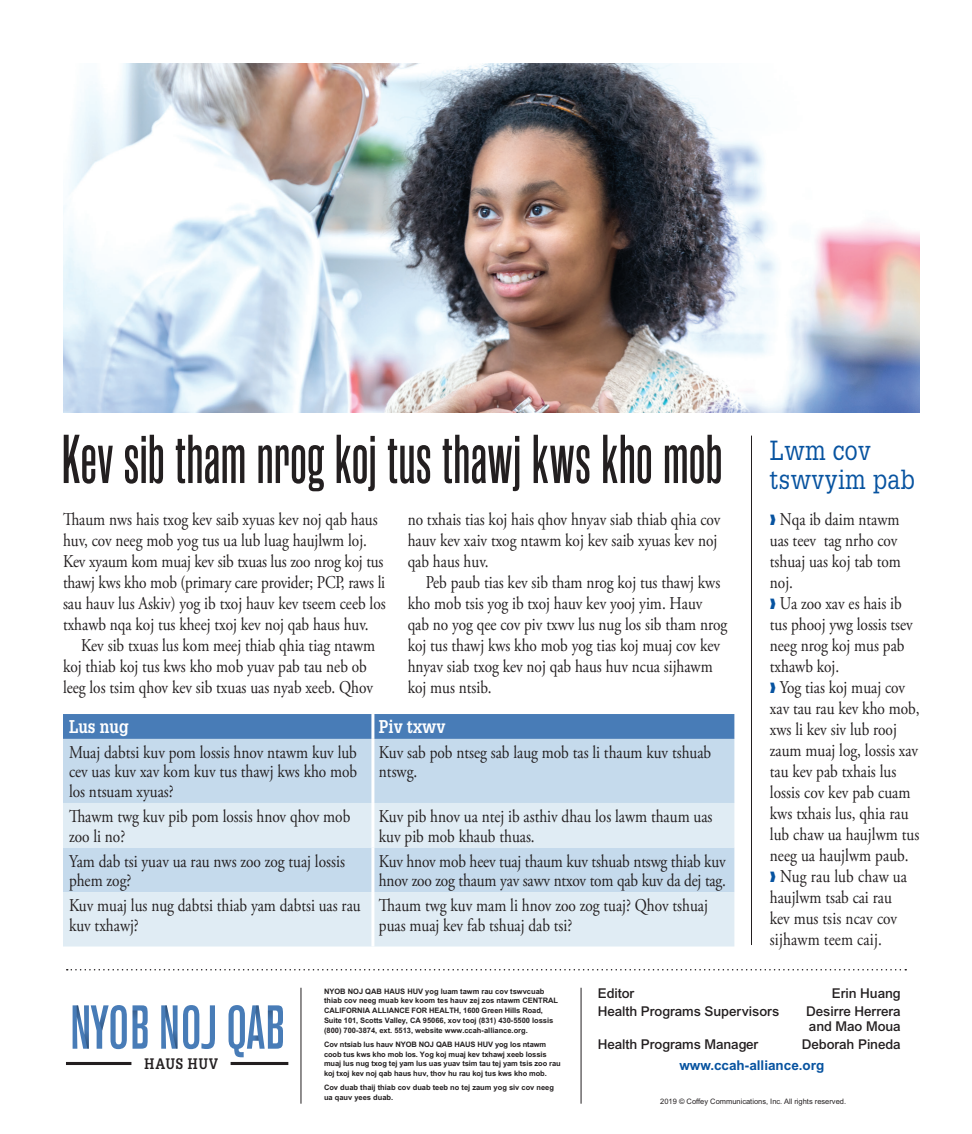
<style>
.page{position:relative;width:972px;height:1134px;background:#fff}
.page>*{position:absolute;margin:0;border:0;box-sizing:border-box;transform-origin:0 0}
._1_EN_HEAD__28-48pt{font:600 69px "Rama Gothic M";letter-spacing:.015em;color:#231f20;scale:.85 1}
._2_HM_HEAD_side_blac{font:27px/28.5px "Glypha LT Std";letter-spacing:.02em;color:#0753a0;scale:.85 1}
._1_HM_body_no_indent{font:18px/21px "Adobe Garamond Pro";color:#231f20;scale:.85 1}
._5_HM_chart_preferre{font:18px/19.5px "Adobe Garamond Pro";color:#231f20;scale:.85 1}
._1_HM_BODY{font:18px/21px "Adobe Garamond Pro";color:#231f20;scale:.85 1}
._1_HM_body_breaker{font:700 18px "Glypha LT Std";color:#fff;scale:.85 1}
._1_HM_body_number{font:700 14.85px "Glypha LT Std";letter-spacing:.085em;color:#231f20;scale:.85 1}
.t1{font:500 13.5px/15px "Arial MT Std";letter-spacing:-.005em;color:#231f20}
.t2{font:700 13.5px "Arial MT Std";color:#0753a0}
.t3{font:700 7.5px/9.8px "Arial MT Std";letter-spacing:-.01em;color:#231f20}
.t4{font:7.5px "Arial MT Std";color:#231f20}
.s1{color:#0753a0}
.s2{font-size:15px;color:#0753a0}
</style>
<div class="page">
<svg style="left:67px;top:969px;width:839px;height:1px"></svg>
<hr style="left:751px;top:436px;width:1px;height:509px;background:#231f20">
<div style="left:63px;top:714px;width:671px;height:25px;background:#487cb7"></div>
<div style="left:63px;top:739px;width:671px;height:64px;background:#c5daec"></div>
<svg style="left:63px;top:803px;width:671px;height:144px;background:#d7e6f1"></svg>
<hr style="left:371px;top:714px;width:3px;height:25px;background:#fff">
<hr style="left:371px;top:739px;width:3px;height:64px;background:#fff">
<hr style="left:371px;top:803px;width:3px;height:45px;background:#fff">
<hr style="left:371px;top:848px;width:3px;height:44px;background:#fff">
<hr style="left:371px;top:892px;width:3px;height:55px;background:#fff">
<img style="left:63px;top:63px;width:857px;height:349px">
<hr style="left:301px;top:988px;width:1px;height:116px;background:#231f20">
<hr style="left:581px;top:988px;width:1px;height:116px;background:#231f20">
<hr style="left:231px;top:1062px;width:57px;height:3px;background:#231f20">
<hr style="left:66px;top:1062px;width:65px;height:3px;background:#231f20">
<svg style="left:73px;top:1005px;width:210px;height:52px"></svg>
<p class="_1_EN_HEAD__28-48pt" style="left:62px;top:425px;width:779px">Kev sib tham nrog koj tus thawj kws kho mob</p>
<p class="_1_HM_body_no_indent" style="left:63px;top:509px;width:381px">Thaum nws hais txog kev saib xyuas kev noj qab haus huv, cov neeg mob yog tus ua lub luag haujlwm loj.<br>Kev xyaum kom muaj kev sib txuas lus zoo nrog koj tus thawj kws kho mob (primary care provider; PCP, raws li sau hauv lus Askiv) yog ib txoj hauv kev tseem ceeb los txhawb nqa koj tus kheej txoj kev noj qab haus huv.</p>
<p class="_1_HM_BODY" style="left:63px;top:635px;width:369px;text-indent:18px">Kev sib txuas lus kom meej thiab qhia tiag ntawm koj thiab koj tus kws kho mob yuav pab tau neb ob leeg los tsim qhov kev sib txuas uas nyab xeeb. Qhov</p>
<p class="_1_HM_BODY" style="left:408px;top:509px;width:369px">no txhais tias koj hais qhov hnyav siab thiab qhia cov hauv kev xaiv txog ntawm koj kev saib xyuas kev noj qab haus huv.</p>
<p class="_1_HM_BODY" style="left:408px;top:572px;width:378px;text-indent:18px">Peb paub tias kev sib tham nrog koj tus thawj kws kho mob tsis yog ib txoj hauv kev yooj yim. Hauv qab no yog qee cov piv txwv lus nug los sib tham nrog koj tus thawj kws kho mob yog tias koj muaj cov kev hnyav siab txog kev noj qab haus huv ncua sijhawm koj mus ntsib.</p>
<p class="_1_HM_body_breaker" style="left:69px;top:715px;width:72px">Lus nug</p>
<p class="_1_HM_body_breaker" style="left:379px;top:715px;width:80px">Piv txwv</p>
<p class="_5_HM_chart_preferre" style="left:69px;top:743px;width:341px;text-align:justify">Muaj dabtsi kuv pom lossis hnov ntawm kuv lub cev uas kuv xav kom kuv tus thawj kws kho mob los ntsuam xyuas?</p>
<p class="_5_HM_chart_preferre" style="left:379px;top:743px;width:392px">Kuv sab pob ntseg sab laug mob tas li thaum kuv tshuab ntswg.</p>
<p class="_5_HM_chart_preferre" style="left:69px;top:807px;width:332px">Thawm twg kuv pib pom lossis hnov qhov mob zoo li no?</p>
<p class="_5_HM_chart_preferre" style="left:379px;top:807px;width:394px">Kuv pib hnov ua ntej ib asthiv dhau los lawm thaum uas kuv pib mob khaub thuas.</p>
<p class="_5_HM_chart_preferre" style="left:69px;top:852px;width:326px">Yam dab tsi yuav ua rau nws zoo zog tuaj lossis phem zog?</p>
<p class="_5_HM_chart_preferre" style="left:379px;top:852px;width:410px">Kuv hnov mob heev tuaj thaum kuv tshuab ntswg thiab kuv hnov zoo zog thaum yav sawv ntxov tom qab kuv da dej tag.</p>
<p class="_5_HM_chart_preferre" style="left:69px;top:896px;width:345px">Kuv muaj lus nug dabtsi thiab yam dabtsi uas rau kuv txhawj?</p>
<p class="_5_HM_chart_preferre" style="left:379px;top:896px;width:388px">Thaum twg kuv mam li hnov zoo zog tuaj? Qhov tshuaj puas muaj kev fab tshuaj dab tsi?</p>
<p class="_2_HM_HEAD_side_blac" style="left:770px;top:436px;width:172px">Lwm cov tswvyim pab</p>
<p class="_1_HM_body_no_indent" style="left:770px;top:509px;width:156px"><span class="s1">❱</span><span class="s2">❱</span> Nqa ib daim ntawm uas teev tag nrho cov tshuaj uas koj tab tom noj.</p>
<p class="_1_HM_body_no_indent" style="left:770px;top:593px;width:170px"><span class="s1">❱</span><span class="s2">❱</span> Ua zoo xav es hais ib tus phooj ywg lossis tsev neeg nrog koj mus pab txhawb koj.</p>
<p class="_1_HM_body_no_indent" style="left:770px;top:677px;width:178px"><span class="s1">❱</span><span class="s2">❱</span> Yog tias koj muaj cov xav tau rau kev kho mob, xws li kev siv lub rooj zaum muaj log, lossis xav tau kev pab txhais lus lossis cov kev pab cuam kws txhais lus, qhia rau lub chaw ua haujlwm tus neeg ua haujlwm paub.</p>
<p class="_1_HM_body_no_indent" style="left:770px;top:866px;width:163px"><span class="s1">❱</span><span class="s2">❱</span> Nug rau lub chaw ua haujlwm tsab cai rau kev mus tsis ncav cov sijhawm teem caij.</p>
<p class="t1" style="left:598px;top:985px;width:38px">Editor</p>
<p class="t1" style="left:832px;top:985px;width:70px">Erin Huang</p>
<p class="t1" style="left:598px;top:1003px;width:183px">Health Programs Supervisors</p>
<p class="t1" style="left:806px;top:1003px;width:96px">Desirre Herrera and Mao Moua</p>
<p class="t1" style="left:598px;top:1036px;width:162px">Health Programs Manager</p>
<p class="t1" style="left:802px;top:1036px;width:100px">Deborah Pineda</p>
<p class="t3" style="left:324px;top:986px;width:236px">NYOB NOJ QAB HAUS HUV yog luam tawm rau cov tswvcuab thiab cov neeg muab kev koom tes hauv zej zos ntawm CENTRAL CALIFORNIA ALLIANCE FOR HEALTH, 1600 Green Hills Road, Suite 101, Scotts Valley, CA 95066, xov tooj (831) 430-5500 lossis (800) 700-3874, ext. 5513, website www.ccah-alliance.org.</p>
<p class="t3" style="left:324px;top:1039px;width:238px">Cov ntsiab lus hauv NYOB NOJ QAB HAUS HUV yog los ntawm coob tus kws kho mob los. Yog koj muaj kev txhawj xeeb lossis muaj lus nug txog tej yam lus uas yuav tsim tau tej yam tsis zoo rau koj txoj kev noj qab haus huv, thov hu rau koj tus kws kho mob.</p>
<p class="t3" style="left:324px;top:1083px;width:232px">Cov duab thaij thiab cov duab teeb no tej zaum yog siv cov neeg ua qauv yees duab.</p>
<p class="_1_HM_body_number" style="left:145px;top:1054px;width:88px">HAUS HUV</p>
<p class="t2" style="left:679px;top:1057px;width:147px">www.ccah-alliance.org</p>
<p class="t4" style="left:660px;top:1097px;width:187px">2019 © Coffey Communications, Inc. All rights reserved.</p>
</div>
